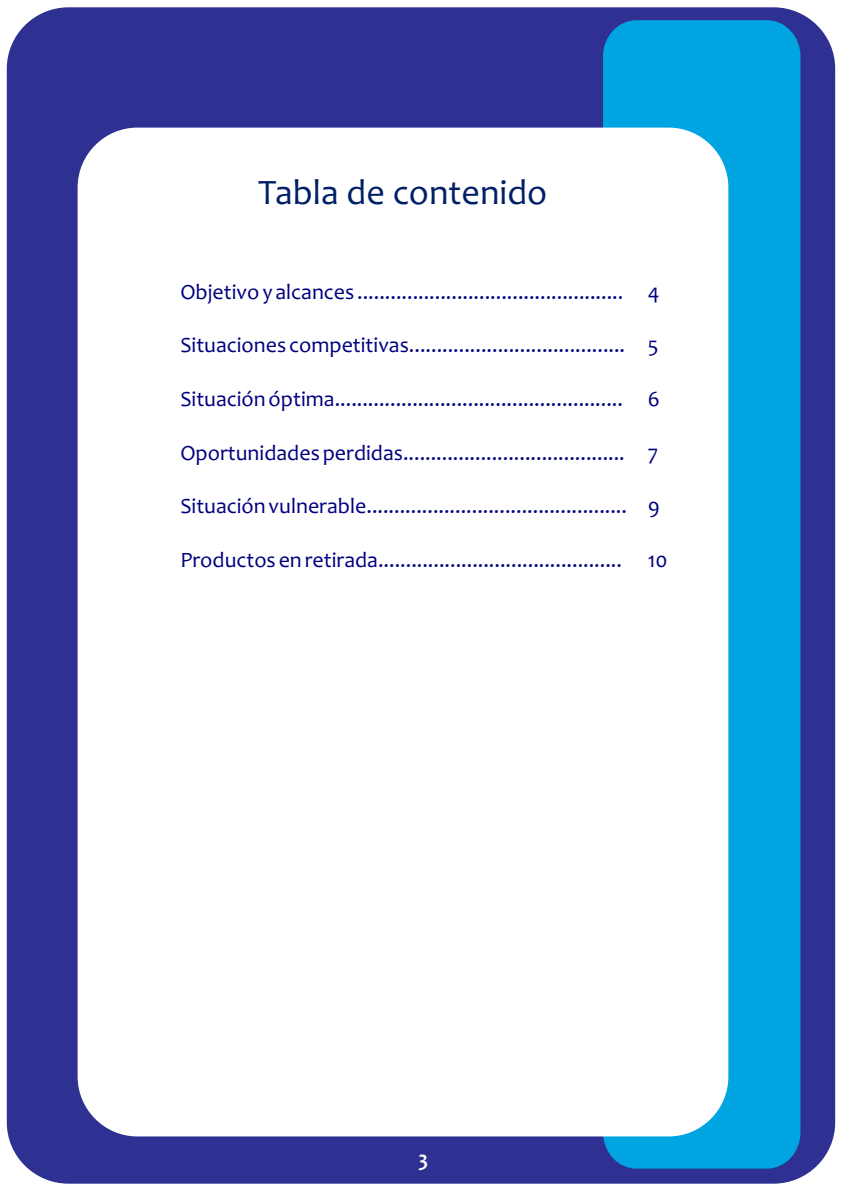
<style>
.page{position:relative;width:842px;height:1191px;background:#fff}
.page>*{position:absolute;margin:0;border:0;box-sizing:border-box;transform-origin:0 0}
.t1{font:36px "Candara";color:#001f66}
.t2{font:22px "Candara";color:#000080}
.t3{font:700 22px "Candara";color:#fff;scale:.93 1}
</style>
<div class="page">
<div style="left:7px;top:7px;width:828px;height:1176px;background:#2e3092;border-radius:61px"></div>
<div style="left:603px;top:20px;width:197px;height:1148px;background:#00a4e0;border-radius:35px"></div>
<div style="left:78px;top:128px;width:650px;height:1008px;background:#fff;border-radius:60px"></div>
<h1 class="t1" style="left:258px;top:178px;width:291px">Tabla de contenido</h1>
<p class="t2" style="left:180px;top:282px;width:481px">Objetivo y alcances ................................................ 4</p>
<p class="t2" style="left:180px;top:336px;width:480px">Situaciones competitivas....................................... 5</p>
<p class="t2" style="left:180px;top:390px;width:481px">Situación óptima.................................................... 6</p>
<p class="t2" style="left:180px;top:444px;width:479px">Oportunidades perdidas........................................ 7</p>
<p class="t2" style="left:180px;top:497px;width:481px">Situación vulnerable............................................... 9</p>
<p class="t2" style="left:180px;top:551px;width:489px">Productos en retirada............................................ 10</p>
<p class="t3" style="left:418px;top:1149px;width:12px">3</p>
</div>
